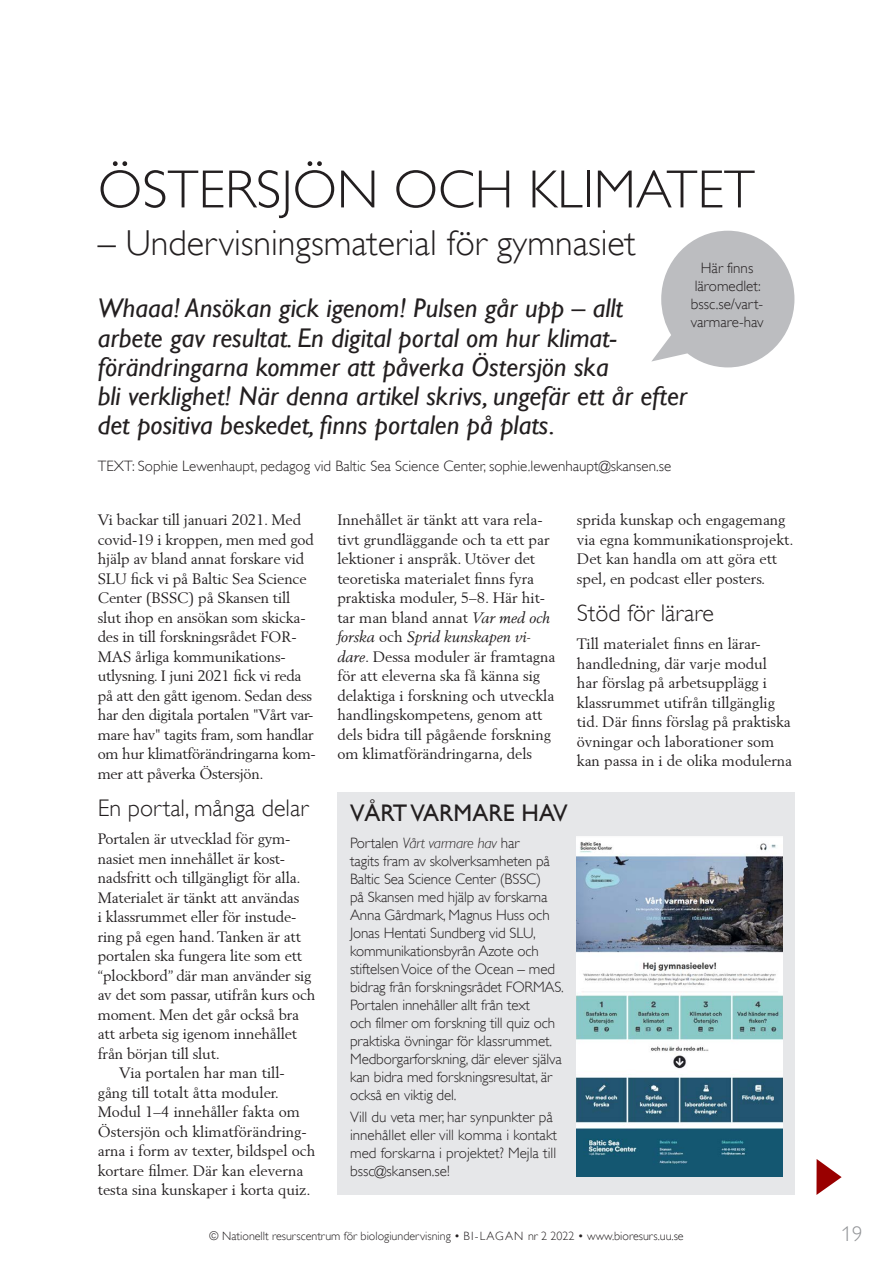
<style>
.page{position:relative;width:893px;height:1263px;background:#fff}
.page>*{position:absolute;margin:0;border:0;box-sizing:border-box;transform-origin:0 0}
.t1{font:300 54px "Gill Alt One";color:#231f20}
.t2{font:300 36px "Gill Alt One";color:#231f20}
.t3{font:italic 27px/29.2px "Gill Alt One";color:#231f20}
.t4{font:300 24px "Gill Alt One";color:#231f20}
.t5{font:24px "Gill Alt One";color:#231f20}
.t6{font:300 21px "Gill Alt One";color:#939598}
.t7{font:15px/19.5px "Berling";color:#231f20}
.t8{font:300 15px/18px "Gill Alt One";letter-spacing:-.01em;color:#231f20}
.t9{font:300 12px "Gill Alt One";color:#231f20}
.s1{font-style:italic}
</style>
<div class="page">
<div style="left:337px;top:792px;width:458px;height:403px;background:#e6e7e9"></div>
<svg style="left:816px;top:1159px;width:26px;height:36px"></svg>
<svg style="left:651px;top:231px;width:143px;height:136px"></svg>
<img style="left:577px;top:837px;width:205px;height:340px">
<h1 class="t1" style="left:98px;top:167px;width:659px">ÖSTERSJÖN OCH KLIMATET</h1>
<h2 class="t2" style="left:98px;top:228px;width:539px">– Undervisningsmaterial för gymnasiet</h2>
<p class="t3" style="left:98px;top:296px;width:591px">Whaaa! Ansökan gick igenom! Pulsen går upp – allt arbete gav resultat. En digital portal om hur klimat&shy;förändringarna kommer att påverka Östersjön ska<br>bli verklighet! När denna artikel skrivs, ungefär ett år efter det positiva beskedet, finns portalen på plats.</p>
<p class="t8" style="left:98px;top:458px;width:575px">TEXT: Sophie Lewenhaupt, pedagog vid Baltic Sea Science Center, sophie.lewenhaupt@skansen.se</p>
<p class="t8" style="left:691px;top:260px;width:74px;text-align:center">Här finns läromedlet: bssc.se/vart&shy;varmare-hav</p>
<p class="t7" style="left:98px;top:511px;width:219px">Vi backar till januari 2021. Med covid-19 i kroppen, men med god hjälp av bland annat forskare vid<br>SLU fick vi på Baltic Sea Science<br>Center (BSSC) på Skansen till slut ihop en ansökan som skicka&shy;des in till forskningsrådet FOR-<br>MAS årliga kommunikations&shy;utlysning. I juni 2021 fick vi reda på att den gått igenom. Sedan dess har den digitala portalen "Vårt var&shy;mare hav" tagits fram, som handlar om hur klimatförändringarna kom&shy;mer att påverka Östersjön.</p>
<h3 class="t4" style="left:98px;top:798px;width:212px">En portal, många delar</h3>
<p class="t7" style="left:98px;top:830px;width:194px">Portalen är utvecklad för gym-</p>
<p class="t7" style="left:98px;top:850px;width:189px">nasiet men innehållet är kost-</p>
<p class="t7" style="left:98px;top:869px;width:204px">nadsfritt och tillgängligt för alla.</p>
<p class="t7" style="left:98px;top:889px;width:203px">Materialet är tänkt att användas</p>
<p class="t7" style="left:98px;top:908px;width:200px">i klassrummet eller för instude-</p>
<p class="t7" style="left:98px;top:928px;width:205px">ring på egen hand. Tanken är att</p>
<p class="t7" style="left:98px;top:947px;width:206px">portalen ska fungera lite som ett</p>
<p class="t7" style="left:98px;top:967px;width:215px">“plockbord” där man använder sig</p>
<p class="t7" style="left:98px;top:986px;width:219px">av det som passar, utifrån kurs och</p>
<p class="t7" style="left:98px;top:1006px;width:203px">moment. Men det går också bra</p>
<p class="t7" style="left:98px;top:1025px;width:201px">att arbeta sig igenom innehållet</p>
<p class="t7" style="left:98px;top:1045px;width:124px">från början till slut.</p>
<p class="t7" style="left:119px;top:1064px;width:167px">Via portalen har man till-</p>
<p class="t7" style="left:98px;top:1084px;width:183px">gång till totalt åtta moduler.</p>
<p class="t7" style="left:98px;top:1103px;width:203px">Modul 1–4 innehåller fakta om</p>
<p class="t7" style="left:98px;top:1123px;width:210px">Östersjön och klimatförändring-</p>
<p class="t7" style="left:98px;top:1142px;width:219px">arna i form av texter, bildspel och</p>
<p class="t7" style="left:98px;top:1160px;width:207px">kortare filmer. Där kan eleverna</p>
<p class="t7" style="left:98px;top:1181px;width:214px">testa sina kunskaper i korta quiz.</p>
<p class="t7" style="left:337px;top:511px;width:220px">Innehållet är tänkt att vara rela&shy;tivt grundläggande och ta ett par lektioner i anspråk. Utöver det teoretiska materialet finns fyra praktiska moduler, 5–8. Här hit&shy;tar man bland annat <span class="s1">Var med och forska</span> och <span class="s1">Sprid kunskapen vi&shy;dare</span>. Dessa moduler är framtagna för att eleverna ska få känna sig delaktiga i forskning och utveckla handlingskompetens, genom att dels bidra till pågående forskning om klimatförändringarna, dels</p>
<p class="t7" style="left:577px;top:511px;width:218px">sprida kunskap och engagemang via egna kommunikationsprojekt.<br>Det kan handla om att göra ett spel, en podcast eller posters.</p>
<h3 class="t4" style="left:577px;top:603px;width:138px">Stöd för lärare</h3>
<p class="t7" style="left:577px;top:634px;width:217px">Till materialet finns en lärar&shy;handledning, där varje modul<br>har förslag på arbetsupplägg i klassrummet utifrån tillgänglig tid. Där finns förslag på praktiska övningar och laborationer som kan passa in i de olika modulerna</p>
<h3 class="t5" style="left:350px;top:803px;width:219px">VÅRT VARMARE HAV</h3>
<p class="t8" style="left:350px;top:835px;width:215px">Portalen <span class="s1">Vårt varmare hav</span> har<br>tagits fram av skolverksamheten på Baltic Sea Science Center (BSSC)<br>på Skansen med hjälp av forskarna Anna Gårdmark, Magnus Huss och Jonas Hentati Sundberg vid SLU, kommunikationsbyrån Azote och stiftelsen Voice of the Ocean – med bidrag från forskningsrådet FORMAS.<br>Portalen innehåller allt från text<br>och filmer om forskning till quiz och praktiska övningar för klassrummet.<br>Medborgarforskning, där elever själva kan bidra med forsknings resultat, är också en viktig del.</p>
<p class="t8" style="left:350px;top:1109px;width:208px">Vill du veta mer, har synpunkter på innehållet eller vill komma i kontakt med forskarna i projektet? Mejla till bssc@skansen.se!</p>
<p class="t9" style="left:209px;top:1231px;width:476px">© Nationellt resurscentrum för biologiundervisning • BI-LAGAN nr 2 2022 • www.bioresurs.uu.se</p>
<h3 class="t6" style="left:842px;top:1225px;width:22px">19</h3>
</div>
